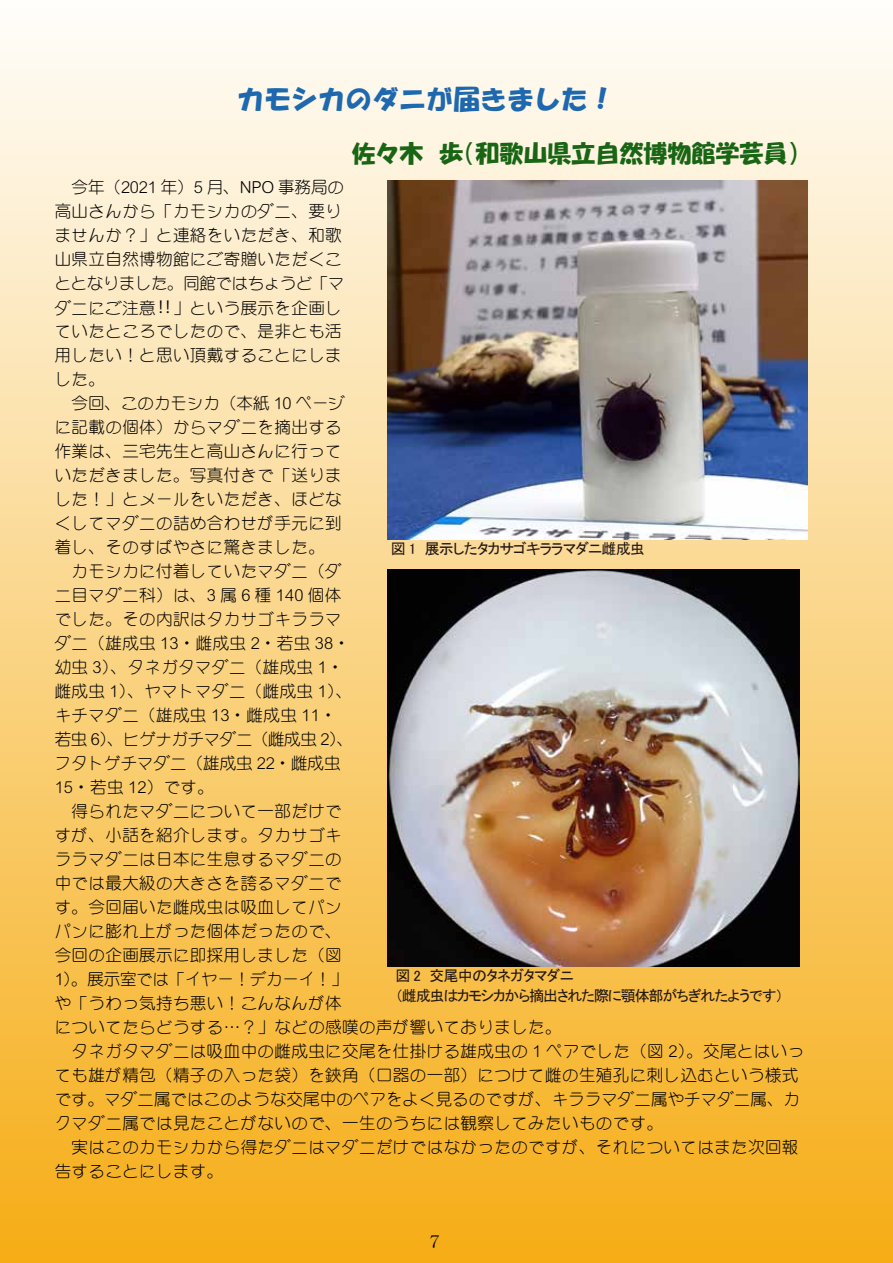
<style>
.page{position:relative;width:893px;height:1263px;background:#fff}
.page>*{position:absolute;margin:0;border:0;box-sizing:border-box;transform-origin:0 0}
.t1{font:27px "HGS Soei Kakupoptai";color:#1d68ae}
.t2{font:24px "HGP Soei Kakupoptai";color:#186514}
.t3{font:18px "HG Seikaishotai PRO";color:#000}
.t4{font:16.5px/24px "DF Maru Gothic Lt WINP RKSJ H";letter-spacing:.025em;color:#000}
.t5{font:15px/19.5px "MS P Gothic";letter-spacing:-.075em;color:#231815}
.t6{font:15px "MS P Gothic";letter-spacing:-.05em;color:#231815}
.s1{font-family:"Koz Go Pro"}
</style>
<div class="page">
<div style="left:0;top:0;width:893px;height:1263px;background:linear-gradient(to bottom,#fffdfb,#f6ad15)"></div>
<img style="left:388px;top:181px;width:419px;height:358px">
<img style="left:387px;top:569px;width:413px;height:398px">
<h1 class="t1" style="left:237px;top:86px;width:379px">カモシカのダニが届きました！</h1>
<h2 class="t2" style="left:351px;top:141px;width:449px">佐々木　歩（和歌山県立自然博物館学芸員）</h2>
<p class="t4" style="left:55px;top:175px;width:291px;text-indent:17px">今年（2021 年）5 月、NPO 事務局の高山さんから「カモシカのダニ、要りませんか？」と連絡をいただき、和歌山県立自然博物館にご寄贈いただくこととなりました。同館ではちょうど「マダニにご注意<span class="s1">‼</span>」という展示を企画し</p>
<p class="t4" style="left:55px;top:320px;width:289px;text-align:justify">ていたところでしたので、是非とも活用したい！と思い頂戴することにしました。</p>
<p class="t4" style="left:55px;top:392px;width:751px;text-indent:17px">今回、このカモシカ（本紙 10 ページ<br>に記載の個体）からマダニを摘出する<br>作業は、三宅先生と高山さんに行って<br>いただきました。写真付きで「送りま<br>した！」とメールをいただき、ほどな<br>くしてマダニの詰め合わせが手元に到<br>着し、そのすばやさに驚きました。<br>　カモシカに付着していたマダニ（ダ<br>ニ目マダニ科）は、3 属 6 種 140 個体<br>でした。その内訳はタカサゴキララマ<br>ダニ（雄成虫 13・雌成虫 2・若虫 38・<br>幼虫 3）、タネガタマダニ（雄成虫 1・<br>雌成虫 1）、ヤマトマダニ（雌成虫 1）、<br>キチマダニ（雄成虫 13・雌成虫 11・<br>若虫 6）、ヒゲナガチマダニ（雌成虫 2）、<br>フタトゲチマダニ（雄成虫 22・雌成虫<br>15・若虫 12）です。<br>　得られたマダニについて一部だけで<br>すが、小話を紹介します。タカサゴキ<br>ララマダニは日本に生息するマダニの<br>中では最大級の大きさを誇るマダニで<br>す。今回届いた雌成虫は吸血してパン<br>パンに膨れ上がった個体だったので、<br>今回の企画展示に即採用しました（図<br>1）。展示室では「イヤー！デカーイ！」<br>や「うわっ気持ち悪い！こんなんが体<br>についてたらどうする…？」などの感嘆の声が響いておりました。<br>　タネガタマダニは吸血中の雌成虫に交尾を仕掛ける雄成虫の 1 ペアでした（図 2）。交尾とはいっても雄が精包（精子の入った袋）を鋏角（口器の一部）につけて雌の生殖孔に刺し込むという様式です。マダニ属ではこのような交尾中のペアをよく見るのですが、キララマダニ属やチマダニ属、カクマダニ属では見たことがないので、一生のうちには観察してみたいものです。<br>　実はこのカモシカから得たダニはマダニだけではなかったのですが、それについてはまた次回報告することにします。</p>
<p class="t6" style="left:391px;top:541px;width:256px">図 1　展示したタカサゴキララマダニ雌成虫</p>
<p class="t5" style="left:395px;top:966px;width:389px;text-indent:-9px">　図 2　交尾中のタネガタマダニ<br>（雌成虫はカモシカから摘出された際に顎体部がちぎれたようです）</p>
<p class="t3" style="left:429px;top:1233px;width:12px">7</p>
</div>
